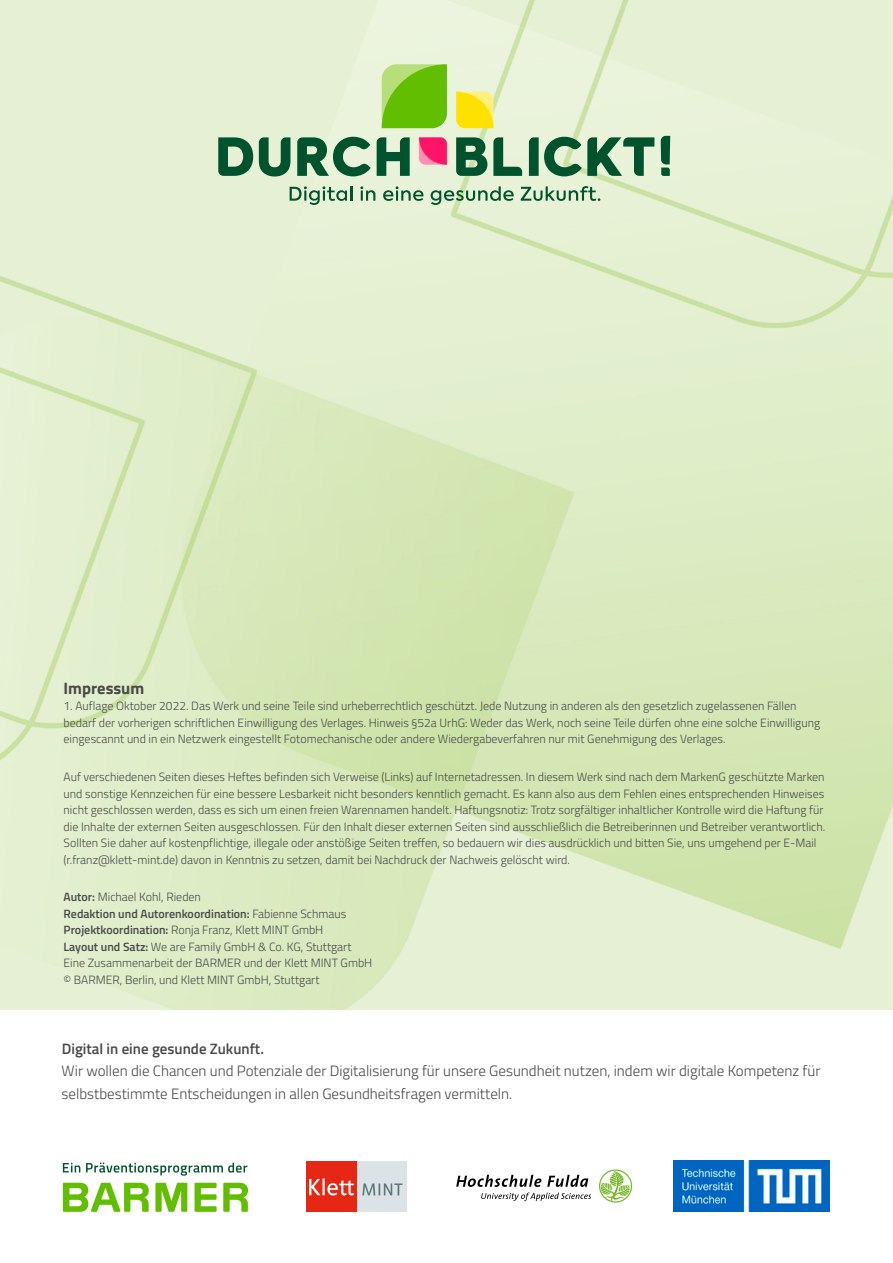
<style>
.page{position:relative;width:893px;height:1263px;background:#fff}
.page>*{position:absolute;margin:0;border:0;box-sizing:border-box;transform-origin:0 0}
.H_6{font:700 16.5px "BGEK Titillium";color:#494849}
.t1{font:300 15px/22.5px "BGEK Titillium";color:#494849}
.t2{font:600 15px "BGEK Titillium";color:#494849}
.P_-_Losungen{font:300 12px/16.5px "BGEK Titillium";color:#494849}
.t3{font:600 12px "BGEK Titillium";color:#494849}
.s1{font-weight:600}
.s2{font-weight:300}
</style>
<div class="page">
<img style="left:0;top:0;width:893px;height:1009px">
<svg style="left:419px;top:137px;width:28px;height:28px"></svg>
<svg style="left:218px;top:137px;width:35px;height:39px"></svg>
<svg style="left:259px;top:137px;width:31px;height:40px"></svg>
<svg style="left:297px;top:137px;width:74px;height:39px"></svg>
<svg style="left:377px;top:137px;width:33px;height:39px"></svg>
<svg style="left:456px;top:137px;width:31px;height:39px"></svg>
<svg style="left:493px;top:137px;width:29px;height:39px"></svg>
<svg style="left:529px;top:137px;width:125px;height:39px"></svg>
<svg style="left:661px;top:136px;width:9px;height:40px"></svg>
<svg style="left:456px;top:92px;width:37px;height:36px"></svg>
<svg style="left:382px;top:64px;width:65px;height:64px"></svg>
<svg style="left:290px;top:186px;width:62px;height:19px"></svg>
<svg style="left:360px;top:186px;width:15px;height:15px"></svg>
<svg style="left:383px;top:186px;width:40px;height:15px"></svg>
<svg style="left:431px;top:186px;width:83px;height:19px"></svg>
<svg style="left:521px;top:186px;width:79px;height:15px"></svg>
<svg style="left:63px;top:1183px;width:185px;height:29px"></svg>
<svg style="left:63px;top:1163px;width:17px;height:9px"></svg>
<svg style="left:86px;top:1162px;width:161px;height:14px"></svg>
<div style="left:356px;top:1161px;width:51px;height:51px;background:#dce3e6"></div>
<div style="left:306px;top:1161px;width:50px;height:51px;background:#e52713"></div>
<svg style="left:309px;top:1178px;width:45px;height:17px"></svg>
<svg style="left:362px;top:1183px;width:40px;height:12px"></svg>
<div style="left:599px;top:1169px;width:33px;height:33px;border:1px solid #76b82a;border-radius:50%"></div>
<svg style="left:601px;top:1171px;width:28px;height:30px"></svg>
<svg style="left:456px;top:1175px;width:135px;height:26px"></svg>
<img style="left:674px;top:1161px;width:156px;height:50px">
<p class="H_6" style="left:64px;top:675px;width:82px">Impressum</p>
<p class="P_-_Losungen" style="left:64px;top:697px;width:758px">1. Auflage Oktober 2022. Das Werk und seine Teile sind urheberrechtlich geschützt. Jede Nutzung in anderen als den gesetzlich zugelassenen Fällen bedarf der vorherigen schriftlichen Einwilligung des Verlages. Hinweis §52a UrhG: Weder das Werk, noch seine Teile dürfen ohne eine solche Einwilligung eingescannt und in ein Netzwerk eingestellt Fotomechanische oder andere Wiedergabeverfahren nur mit Genehmigung des Verlages.</p>
<p class="P_-_Losungen" style="left:64px;top:768px;width:763px">Auf verschiedenen Seiten dieses Heftes befinden sich Verweise (Links) auf Internetadressen. In diesem Werk sind nach dem MarkenG geschützte Marken und sonstige Kennzeichen für eine bessere Lesbarkeit nicht besonders kenntlich gemacht. Es kann also aus dem Fehlen eines entsprechenden Hinweises nicht geschlossen werden, dass es sich um einen freien Warennamen handelt. Haftungsnotiz: Trotz sorgfältiger inhaltlicher Kontrolle wird die Haftung für die Inhalte der externen Seiten ausgeschlossen. Für den Inhalt dieser externen Seiten sind ausschließlich die Betreiberinnen und Betreiber verantwortlich.<br>Sollten Sie daher auf kostenpflichtige, illegale oder anstößige Seiten treffen, so bedauern wir dies ausdrücklich und bitten Sie, uns umgehend per E-Mail (r.franz@klett-mint.de) davon in Kenntnis zu setzen, damit bei Nachdruck der Nachweis gelöscht wird.</p>
<p class="P_-_Losungen" style="left:64px;top:888px;width:139px"><span class="s1">Autor:</span> Michael Kohl, Rieden</p>
<p class="t3" style="left:64px;top:905px;width:284px">Redaktion und Autorenkoordination: <span class="s2">Fabienne Schmaus</span></p>
<p class="P_-_Losungen" style="left:64px;top:921px;width:261px"><span class="s1">Projektkoordination:</span> Ronja Franz, Klett MINT GmbH</p>
<p class="P_-_Losungen" style="left:64px;top:938px;width:289px"><span class="s1">Layout und Satz:</span> We are Family GmbH &amp; Co. KG, Stuttgart</p>
<p class="P_-_Losungen" style="left:64px;top:954px;width:310px">Eine Zusammenarbeit der BARMER und der Klett MINT GmbH</p>
<p class="P_-_Losungen" style="left:64px;top:971px;width:257px">© BARMER, Berlin, und Klett MINT GmbH, Stuttgart</p>
<p class="t2" style="left:62px;top:1037px;width:204px">Digital in eine gesunde Zukunft.</p>
<p class="t1" style="left:62px;top:1059px;width:760px">Wir wollen die Chancen und Potenziale der Digitalisierung für unsere Gesundheit nutzen, indem wir digitale Kompetenz für selbstbestimmte Entscheidungen in allen Gesundheitsfragen vermitteln.</p>
</div>
